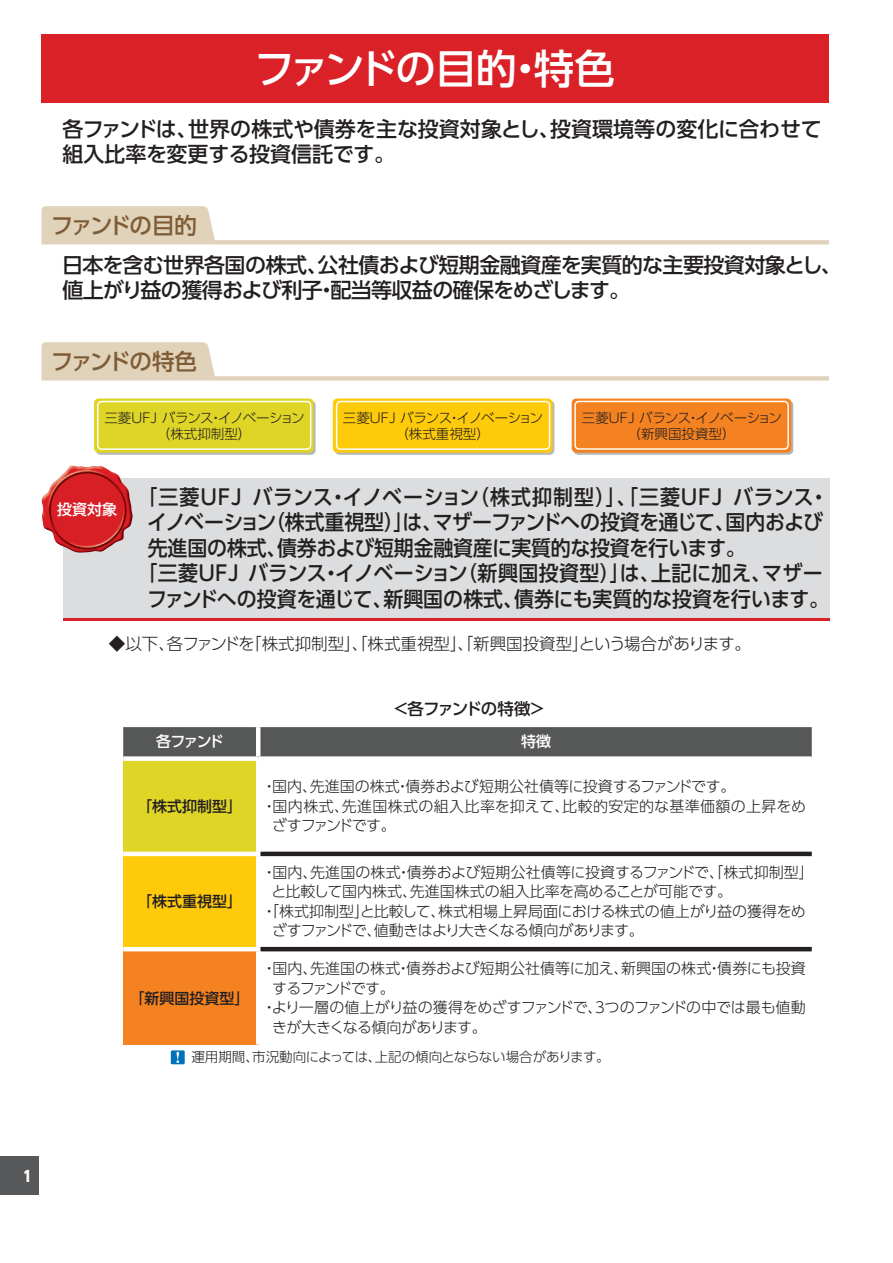
<style>
.page{position:relative;width:893px;height:1263px;background:#fff}
.page>*{position:absolute;margin:0;border:0;box-sizing:border-box;transform-origin:0 0}
.t1{font:500 40.5px "UD Shin Go Pro";letter-spacing:-.06em;color:#fff}
.t2{font:500 22.5px "UD Shin Go Pro";letter-spacing:-.095em;color:#7e5d36}
.t3{font:500 21px/25.5px "UD Shin Go Pro";letter-spacing:-.02em;color:#231f20}
.t4{font:500 21px "UD Shin Go Pro";letter-spacing:-.02em;color:#231f20;scale:.95 1}
.t5{font:500 21px "UD Shin Go Pro";letter-spacing:.01em;color:#231f20;scale:.95 1}
.t6{font:500 21px "UD Shin Go Pro";color:#231f20;scale:.95 1}
.t7{font:300 16.5px "UD Shin Go Pro";color:#231f20}
.t8{font:500 16.5px "UD Shin Go Pro";letter-spacing:-.06em;color:#231f20}
.t9{font:300 15px "UD Shin Go Pro";color:#231f20}
.t10{font:300 15px "UD Shin Go Pro";letter-spacing:-.025em;color:#231f20}
.t11{font:300 15px "UD Shin Go Pro";letter-spacing:.025em;color:#231f20}
.t12{font:300 15px "UD Shin Go Pro";letter-spacing:-.055em;color:#231f20}
.t13{font:500 15px "UD Shin Go Pro";color:#231f20}
.t14{font:300 15px "UD Shin Go Pro";letter-spacing:-.045em;color:#231f20}
.t15{font:500 15px "UD Shin Go Pro";letter-spacing:-.02em;color:#fff}
.t16{font:300 15px "UD Shin Go Pro";letter-spacing:-.095em;color:#231f20}
.t17{font:300 15px "UD Shin Go Pro";letter-spacing:-.105em;color:#231f20}
.t18{font:800 15px "UD Shin Go Pro";color:#fff;scale:.9 1}
.t19{font:300 13.5px/16.5px "UD Shin Go Pro";letter-spacing:-.055em;color:#231f20;text-align:center}
.t20{font:300 13.5px "UD Shin Go Pro";color:#231f20}
.t21{font:300 13.5px/16.5px "UD Shin Go Pro";letter-spacing:-.035em;color:#231f20;text-align:center}
</style>
<div class="page">
<div style="left:0;top:1157px;width:38px;height:38px;background:#57585a"></div>
<div style="left:41px;top:35px;width:788px;height:68px;background:#da2128"></div>
<svg style="left:41px;top:206px;width:788px;height:38px"></svg>
<svg style="left:41px;top:342px;width:788px;height:38px"></svg>
<div style="left:574px;top:401px;width:219px;height:54px;background:linear-gradient(to right,#b6b8b7,#b6b8b7);border-radius:5px"></div>
<div style="left:335px;top:401px;width:219px;height:54px;background:linear-gradient(to right,#b6b8b7,#b6b8b7);border-radius:5px"></div>
<div style="left:96px;top:401px;width:220px;height:54px;background:#b6b8b7;border-radius:5px"></div>
<svg style="left:333px;top:398px;width:219px;height:55px;background:#face2b"></svg>
<svg style="left:572px;top:398px;width:219px;height:55px"></svg>
<svg style="left:336px;top:401px;width:214px;height:49px;background:#fecd1a"></svg>
<svg style="left:574px;top:401px;width:215px;height:49px;background:#f58a2e"></svg>
<svg style="left:94px;top:398px;width:220px;height:55px;background:#ded745"></svg>
<svg style="left:97px;top:401px;width:214px;height:49px;background:#e0d735"></svg>
<div style="left:63px;top:478px;width:766px;height:143px;background:#dcdddf"></div>
<hr style="left:63px;top:618px;width:766px;height:3px;background:#da2128">
<img style="left:41px;top:466px;width:92px;height:87px">
<div style="left:123px;top:727px;width:689px;height:29px;background:#555856"></div>
<div style="left:123px;top:759px;width:135px;height:95px;background:#ded527"></div>
<div style="left:123px;top:854px;width:135px;height:95px;background:#feca0a"></div>
<div style="left:123px;top:949px;width:135px;height:95px;background:#f58220"></div>
<div style="left:123px;top:756px;width:135px;height:5px;background:#fff"></div>
<hr style="left:123px;top:852px;width:137px;height:4px;background:#fff">
<hr style="left:123px;top:947px;width:137px;height:4px;background:#fff">
<hr style="left:260px;top:852px;width:552px;height:4px;background:#231f20">
<hr style="left:260px;top:947px;width:552px;height:4px;background:#231f20">
<hr style="left:256px;top:727px;width:4px;height:29px;background:#fff">
<hr style="left:256px;top:761px;width:4px;height:91px;background:#fff">
<hr style="left:256px;top:856px;width:4px;height:91px;background:#fff">
<hr style="left:256px;top:951px;width:4px;height:93px;background:#fff">
<div style="left:171px;top:1050px;width:14px;height:14px;background:#0072bc"></div>
<svg style="left:176px;top:1052px;width:3px;height:11px"></svg>
<h1 class="t1" style="left:254px;top:36px;width:362px">ファンドの目的・特色</h1>
<h3 class="t3" style="left:62px;top:116px;width:761px">各ファンドは、世界の株式や債券を主な投資対象とし、投資環境等の変化に合わせて組入比率を変更する投資信託です。</h3>
<h2 class="t2" style="left:51px;top:207px;width:147px">ファンドの目的</h2>
<h3 class="t3" style="left:62px;top:251px;width:781px">日本を含む世界各国の株式、公社債および短期金融資産を実質的な主要投資対象とし、値上がり益の獲得および利子・配当等収益の確保をめざします。</h3>
<h2 class="t2" style="left:51px;top:343px;width:148px">ファンドの特色</h2>
<p class="t19" style="left:104px;top:409px;width:202px">三菱ＵＦＪ バランス・イノベーション（株式抑制型）</p>
<p class="t19" style="left:343px;top:409px;width:202px">三菱ＵＦＪ バランス・イノベーション（株式重視型）</p>
<p class="t21" style="left:582px;top:409px;width:202px">三菱ＵＦＪ バランス・イノベーション（新興国投資型）</p>
<p class="t15" style="left:57px;top:497px;width:61px">投資対象</p>
<h3 class="t5" style="left:137px;top:480px;width:729px">「三菱ＵＦＪ バランス・イノベーション（株式抑制型）」、「三菱ＵＦＪ バランス・</h3>
<h3 class="t4" style="left:147px;top:505px;width:713px">イノベーション（株式重視型）」は、マザーファンドへの投資を通じて、国内および</h3>
<h3 class="t4" style="left:148px;top:531px;width:631px">先進国の株式、債券および短期金融資産に実質的な投資を行います。</h3>
<h3 class="t6" style="left:137px;top:556px;width:723px">「三菱ＵＦＪ バランス・イノベーション（新興国投資型）」は、上記に加え、マザー</h3>
<h3 class="t4" style="left:147px;top:582px;width:719px">ファンドへの投資を通じて、新興国の株式、債券にも実質的な投資を行います。</h3>
<p class="t7" style="left:109px;top:630px;width:644px">◆以下、各ファンドを「株式抑制型」、「株式重視型」、「新興国投資型」という場合があります。</p>
<p class="t8" style="left:392px;top:695px;width:155px">＜各ファンドの特徴＞</p>
<p class="t15" style="left:156px;top:730px;width:69px">各ファンド</p>
<p class="t15" style="left:521px;top:730px;width:31px">特徴</p>
<p class="t13" style="left:137px;top:794px;width:106px">「株式抑制型」</p>
<p class="t13" style="left:137px;top:889px;width:106px">「株式重視型」</p>
<p class="t9" style="left:262px;top:775px;width:475px">・国内、先進国の株式・債券および短期公社債等に投資するファンドです。</p>
<p class="t11" style="left:262px;top:794px;width:546px">・国内株式、先進国株式の組入比率を抑えて、比較的安定的な基準価額の上昇をめ</p>
<p class="t16" style="left:272px;top:814px;width:125px">ざすファンドです。</p>
<p class="t9" style="left:262px;top:860px;width:554px">・国内、先進国の株式・債券および短期公社債等に投資するファンドで、「株式抑制型」</p>
<p class="t9" style="left:272px;top:880px;width:462px">と比較して国内株式、先進国株式の組入比率を高めることが可能です。</p>
<p class="t9" style="left:262px;top:899px;width:546px">・「株式抑制型」と比較して、株式相場上昇局面における株式の値上がり益の獲得をめ</p>
<p class="t12" style="left:272px;top:919px;width:373px">ざすファンドで、値動きはより大きくなる傾向があります。</p>
<p class="t9" style="left:262px;top:956px;width:545px">・国内、先進国の株式・債券および短期公社債等に加え、新興国の株式・債券にも投資</p>
<p class="t17" style="left:272px;top:976px;width:124px">するファンドです。</p>
<p class="t10" style="left:262px;top:995px;width:545px">・より一層の値上がり益の獲得をめざすファンドで、３つのファンドの中では最も値動</p>
<p class="t14" style="left:272px;top:1015px;width:216px">きが大きくなる傾向があります。</p>
<p class="t20" style="left:191px;top:1046px;width:420px">運用期間、市況動向によっては、上記の傾向とならない場合があります。</p>
<p class="t13" style="left:130px;top:986px;width:122px">「新興国投資型」</p>
<p class="t18" style="left:23px;top:1163px;width:11px">1</p>
</div>
